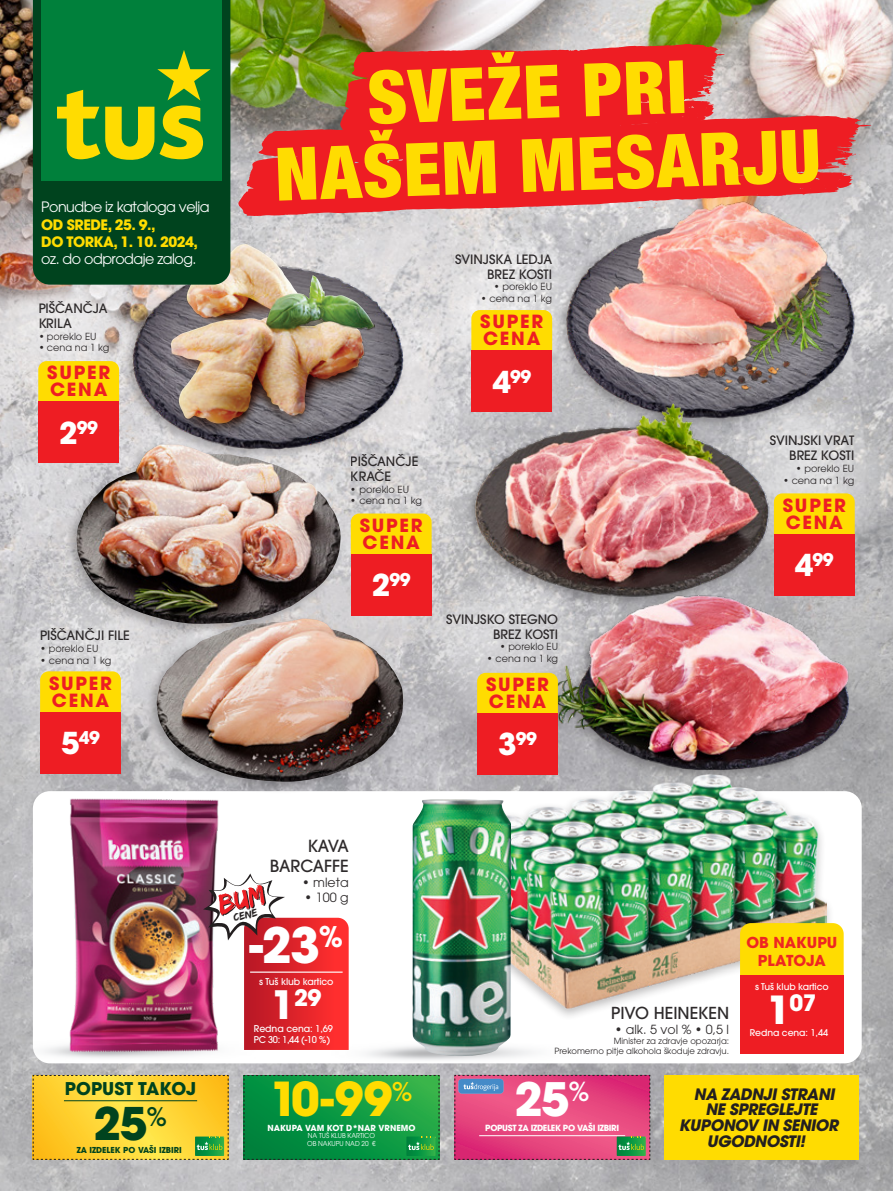
<style>
.page{position:relative;width:893px;height:1191px;background:#fff}
.page>*{position:absolute;margin:0;border:0;box-sizing:border-box;transform-origin:0 0}
.t1{font:900 condensed 73.65px/73.5px "Helvetica Neue";color:#ffdc01;text-align:center}
.t2{font:700 48.6px "ITC Avant Garde Pro";color:#fff}
.t3{font:700 46.5px "ITC Avant Garde Pro";color:#ffdc01}
.t4{font:700 45.75px "ITC Avant Garde Pro";color:#fff}
.t5{font:700 44.7px "ITC Avant Garde Pro";color:#00431e}
.t6{font:700 22.65px "ITC Avant Garde Pro";color:#fff}
.t7{font:700 22.5px "ITC Avant Garde Pro";color:#fff}
.t8{font:700 18px/17.1px "ITC Avant Garde Pro";letter-spacing:.1em;color:#ee1d23}
.t9{font:700 17.55px "ITC Avant Garde Pro";letter-spacing:-.03em;color:#fff}
.t10{font:700 17.4px "ITC Avant Garde Pro";color:#00431e}
.t11{font:500 16.65px/19.5px "ITC Avant Garde Pro";color:#231f20;text-align:right}
.t12{font:500 16.5px "ITC Avant Garde Pro";color:#231f20}
.t13{font:italic 700 15.6px "ITC Avant Garde Pro";color:#231f20}
.t14{font:700 15px/18px "ITC Avant Garde Pro";color:#ee1d23;text-align:center}
.t15{font:14.25px "ITC Avant Garde Pro";letter-spacing:-.035em;color:#fff}
.t16{font:700 14.25px/17.1px "ITC Avant Garde Pro";letter-spacing:-.035em;color:#ffdc01}
.t17{font:500 12.9px/15px "ITC Avant Garde Pro";color:#231f20;text-align:right}
.t18{font:12.6px "ITC Avant Garde Pro";color:#231f20}
.t19{font:12.45px "ITC Avant Garde Pro";color:#231f20}
.t20{font:11.4px "Edo";color:#231f20}
.t21{font:9.75px "ITC Avant Garde Pro";color:#231f20}
.t22{font:500 9.3px/10.8px "ITC Avant Garde Pro";letter-spacing:-.01em;color:#fff}
.t23{font:8.55px/10.2px "ITC Avant Garde Pro";color:#231f20;text-align:right}
.t24{font:700 8.4px "ITC Avant Garde Pro";letter-spacing:-.04em;color:#fff}
.t25{font:700 8.25px "ITC Avant Garde Pro";color:#fff}
.t26{font:700 8.1px "ITC Avant Garde Pro";color:#00431e}
.t27{font:6.75px/7.4px "ITC Avant Garde Pro";color:#fff;scale:.95 1}
.s1{font-size:30px}
.s2{font-size:38.85px}
.s3{font-size:38.4px}
</style>
<div class="page">
<img style="left:0;top:0;width:893px;height:1191px">
<div style="left:33px;top:791px;width:829px;height:272px;background:#fff;border-radius:17px"></div>
<img style="left:9px;top:1038px;width:158px;height:23px">
<svg style="left:427px;top:232px;width:168px;height:168px;background:#deddde"></svg>
<svg style="left:4px;top:575px;width:168px;height:168px;background:#d0d0d2"></svg>
<svg style="left:423px;top:563px;width:168px;height:168px;background:#cac9cc"></svg>
<img style="left:540px;top:204px;width:344px;height:192px">
<img style="left:566px;top:217px;width:300px;height:179px">
<img style="left:119px;top:247px;width:313px;height:217px">
<img style="left:170px;top:243px;width:205px;height:195px">
<img style="left:171px;top:244px;width:137px;height:179px">
<img style="left:453px;top:391px;width:335px;height:224px">
<img style="left:507px;top:563px;width:369px;height:246px">
<div style="left:65px;top:441px;width:279px;height:195px;background:#231f20;opacity:.3"></div>
<img style="left:77px;top:444px;width:264px;height:180px">
<div style="left:145px;top:615px;width:262px;height:179px;background:#231f20;opacity:.3"></div>
<img style="left:157px;top:618px;width:246px;height:164px">
<div style="left:464px;top:769px;width:371px;height:251px;background:#231f20;opacity:.3"></div>
<img style="left:472px;top:774px;width:355px;height:244px">
<img style="left:412px;top:799px;width:99px;height:257px">
<img style="left:63px;top:791px;width:162px;height:265px">
<div style="left:740px;top:923px;width:104px;height:52px;background:#ffdc01"></div>
<div style="left:740px;top:975px;width:104px;height:79px;background:#ee1d23"></div>
<svg style="left:203px;top:873px;width:146px;height:177px"></svg>
<svg style="left:33px;top:1075px;width:196px;height:85px;background:#f2cd33"></svg>
<svg style="left:243px;top:1075px;width:197px;height:85px;background:#109742"></svg>
<svg style="left:454px;top:1074px;width:197px;height:86px;background:#d74e80"></svg>
<div style="left:40px;top:671px;width:81px;height:41px;background:#ffdc01"></div>
<div style="left:40px;top:712px;width:81px;height:61px;background:#ee1d23"></div>
<img style="left:0;top:233px;width:150px;height:169px">
<div style="left:38px;top:402px;width:81px;height:61px;background:#ee1d23"></div>
<svg style="left:739px;top:396px;width:154px;height:157px;background:#c3bb9d"></svg>
<div style="left:774px;top:534px;width:81px;height:61px;background:#ee1d23"></div>
<div style="left:471px;top:310px;width:81px;height:41px;background:#ffdc01"></div>
<div style="left:471px;top:351px;width:81px;height:61px;background:#ee1d23"></div>
<div style="left:351px;top:513px;width:81px;height:41px;background:#ffdc01"></div>
<div style="left:351px;top:554px;width:81px;height:61px;background:#ee1d23"></div>
<div style="left:33px;top:0;width:197px;height:285px;background:#00431e"></div>
<div style="left:41px;top:0;width:181px;height:181px;background:#00803b"></div>
<svg style="left:57px;top:50px;width:154px;height:110px"></svg>
<div style="left:664px;top:1075px;width:194px;height:84px;background:#ffdc01"></div>
<div style="left:477px;top:673px;width:81px;height:40px;background:#ffdc01"></div>
<div style="left:477px;top:713px;width:81px;height:62px;background:#ee1d23"></div>
<svg style="left:235px;top:110px;width:639px;height:107px;background:#e24448"></svg>
<svg style="left:337px;top:39px;width:390px;height:99px;background:#e23332"></svg>
<svg style="left:856px;top:154px;width:4px;height:6px"></svg>
<svg style="left:807px;top:171px;width:16px;height:1px"></svg>
<svg style="left:840px;top:166px;width:6px;height:5px"></svg>
<svg style="left:412px;top:186px;width:5px;height:3px"></svg>
<h3 class="t15" style="left:41px;top:198px;width:170px">Ponudbe iz kataloga velja</h3>
<h3 class="t16" style="left:41px;top:215px;width:158px">OD SREDE, 25. 9.,<br>DO TORKA, 1. 10. 2024,</h3>
<h3 class="t15" style="left:41px;top:250px;width:157px">oz. do odprodaje zalog.</h3>
<h3 class="t17" style="left:38px;top:301px;width:71px;text-align:left">PIŠČANČJA<br>KRILA</h3>
<p class="t21" style="left:38px;top:330px;width:60px">• poreklo EU</p>
<p class="t21" style="left:38px;top:342px;width:73px">• cena na 1 kg</p>
<h3 class="t8" style="left:47px;top:364px;width:64px">SUPER<br>CENA</h3>
<h3 class="t9" style="left:59px;top:415px;width:40px"><span class="s1">2</span>99</h3>
<h3 class="t17" style="left:40px;top:628px;width:91px">PIŠČANČJI FILE</h3>
<p class="t21" style="left:40px;top:642px;width:60px">• poreklo EU</p>
<p class="t21" style="left:40px;top:654px;width:73px">• cena na 1 kg</p>
<h3 class="t8" style="left:49px;top:674px;width:64px">SUPER<br>CENA</h3>
<h3 class="t9" style="left:61px;top:725px;width:40px"><span class="s1">5</span>49</h3>
<h1 class="t1" style="left:271px;top:60px;width:547px;rotate:-2deg">SVEŽE PRI<br>NAŠEM MESARJU</h1>
<h3 class="t17" style="left:455px;top:251px;width:99px">SVINJSKA LEDJA<br>BREZ KOSTI</h3>
<p class="t21" style="left:494px;top:281px;width:60px">• poreklo EU</p>
<p class="t21" style="left:481px;top:292px;width:73px">• cena na 1 kg</p>
<h3 class="t8" style="left:480px;top:313px;width:64px">SUPER<br>CENA</h3>
<h3 class="t9" style="left:492px;top:364px;width:40px"><span class="s1">4</span>99</h3>
<h3 class="t17" style="left:351px;top:453px;width:69px;text-align:left">PIŠČANČJE<br>KRAČE</h3>
<p class="t21" style="left:351px;top:483px;width:60px">• poreklo EU</p>
<p class="t21" style="left:351px;top:495px;width:73px">• cena na 1 kg</p>
<h3 class="t8" style="left:360px;top:516px;width:64px">SUPER<br>CENA</h3>
<h3 class="t9" style="left:372px;top:568px;width:40px"><span class="s1">2</span>99</h3>
<h3 class="t17" style="left:446px;top:611px;width:114px">SVINJSKO STEGNO<br>BREZ KOSTI</h3>
<p class="t21" style="left:500px;top:640px;width:60px">• poreklo EU</p>
<p class="t21" style="left:487px;top:652px;width:73px">• cena na 1 kg</p>
<h3 class="t8" style="left:486px;top:675px;width:64px">SUPER<br>CENA</h3>
<h3 class="t9" style="left:498px;top:727px;width:40px"><span class="s1">3</span>99</h3>
<h3 class="t17" style="left:770px;top:433px;width:86px">SVINJSKI VRAT<br>BREZ KOSTI</h3>
<p class="t21" style="left:796px;top:462px;width:60px">• poreklo EU</p>
<p class="t21" style="left:783px;top:474px;width:73px">• cena na 1 kg</p>
<h3 class="t8" style="left:783px;top:496px;width:64px">SUPER<br>CENA</h3>
<h3 class="t9" style="left:795px;top:547px;width:40px"><span class="s1">4</span>99</h3>
<h3 class="t10" style="left:65px;top:1077px;width:133px">POPUST TAKOJ</h3>
<h3 class="t5" style="left:94px;top:1093px;width:75px">25<sup>%</sup></h3>
<p class="t26" style="left:77px;top:1144px;width:106px">ZA IZDELEK PO VAŠI IZBIRI</p>
<p class="t20" style="left:232px;top:911px;width:26px;rotate:-13deg">CENE</p>
<h3 class="t11" style="left:269px;top:836px;width:81px">KAVA<br>BARCAFFE</h3>
<p class="t18" style="left:302px;top:874px;width:48px">• mleta</p>
<p class="t18" style="left:305px;top:889px;width:46px">• 100 g</p>
<h2 class="t2" style="left:250px;top:913px;width:95px">-23<sup>%</sup></h2>
<p class="t22" style="left:259px;top:976px;width:76px">s Tuš klub kartico</p>
<h3 class="t6" style="left:271px;top:983px;width:52px"><span class="s2">1</span>29</h3>
<p class="t22" style="left:254px;top:1022px;width:81px">Redna cena: 1,69<br>PC 30: 1,44 (-10 %)</p>
<h3 class="t3" style="left:270px;top:1067px;width:145px">10-99<sup>%</sup></h3>
<p class="t25" style="left:267px;top:1122px;width:149px">NAKUPA VAM KOT D*NAR VRNEMO</p>
<p class="t27" style="left:307px;top:1132px;width:74px">NA TUŠ KLUB KARTICO<br>OB NAKUPU NAD 20 €</p>
<h3 class="t14" style="left:746px;top:933px;width:92px">OB NAKUPU<br>PLATOJA</h3>
<h3 class="t12" style="left:611px;top:1002px;width:119px">PIVO HEINEKEN</h3>
<p class="t19" style="left:615px;top:1021px;width:116px">• alk. 5 vol % • 0,5 l</p>
<p class="t23" style="left:554px;top:1035px;width:176px">Minister za zdravje opozarja:<br>Prekomerno pitje alkohola škoduje zdravju.</p>
<p class="t22" style="left:755px;top:981px;width:75px">s Tuš klub kartico</p>
<h3 class="t7" style="left:767px;top:987px;width:51px"><span class="s3">1</span>07</h3>
<p class="t22" style="left:750px;top:1027px;width:80px">Redna cena: 1,44</p>
<h3 class="t4" style="left:514px;top:1068px;width:77px">25<sup>%</sup></h3>
<p class="t24" style="left:485px;top:1122px;width:136px">POPUST ZA IZDELEK PO VAŠI IZBIRI</p>
<h3 class="t13" style="left:694px;top:1083px;width:146px">NA ZADNJISTRANI</h3>
<h3 class="t13" style="left:705px;top:1099px;width:117px">NE SPREGLEJTE</h3>
<h3 class="t13" style="left:679px;top:1114px;width:165px">KUPONOV IN SENIOR</h3>
<h3 class="t13" style="left:707px;top:1130px;width:103px">UGODNOSTI!</h3>
</div>
